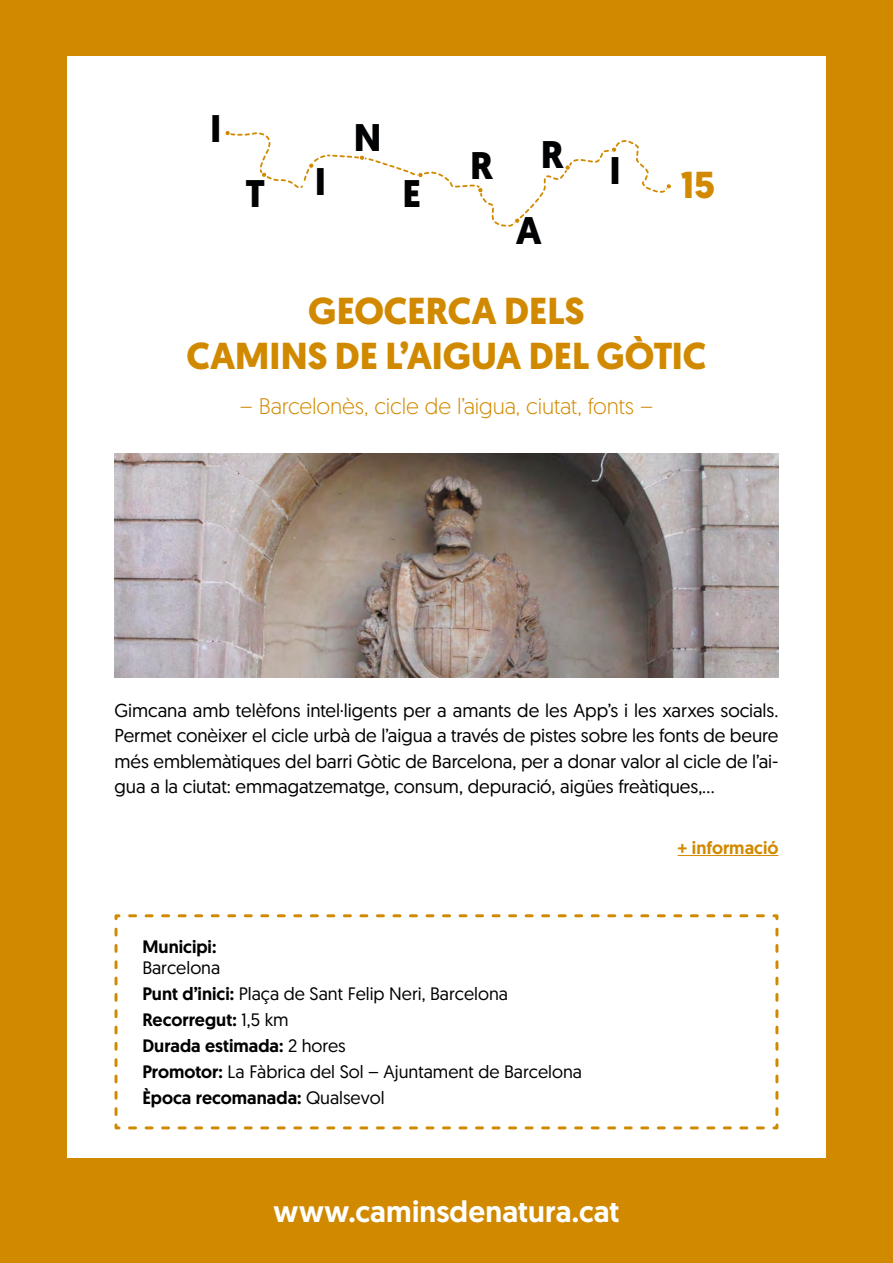
<style>
.page{position:relative;width:893px;height:1263px;background:#d18a00}
.page>*{position:absolute;margin:0;border:0;box-sizing:border-box;transform-origin:0 0}
.t1{font:700 38.4px "Geomanist";color:#010203}
.t2{font:700 37.5px/45px "Geomanist";color:#d18a00;text-align:center}
.t3{font:500 30px "Geomanist";letter-spacing:.005em;color:#fff}
.t4{font:300 22.5px "Geomanist";letter-spacing:-.005em;color:#d18a00}
.t5{font:18.75px/25.5px "Geomanist";letter-spacing:-.005em;color:#000;text-align:justify}
.t6{font:18px "Geomanist";color:#000}
.t7{font:500 18px/21.6px "Geomanist";color:#000}
.t8{font:500 18px "Geomanist";color:#d18a00}
.s1{font-weight:400}
.s2{font-weight:500}
</style>
<div class="page">
<div style="left:67px;top:57px;width:759px;height:1101px;background:#fff"></div>
<svg style="left:114px;top:914px;width:665px;height:216px"></svg>
<svg style="left:225px;top:130px;width:447px;height:97px"></svg>
<img style="left:115px;top:454px;width:663px;height:223px">
<hr style="left:678px;top:855px;width:100px;height:1px;background:#d18a00">
<p class="t1" style="left:210px;top:103px;width:13px">I</p>
<p class="t1" style="left:245px;top:168px;width:21px">T</p>
<p class="t1" style="left:315px;top:156px;width:13px">I</p>
<p class="t1" style="left:354px;top:112px;width:29px">N</p>
<p class="t1" style="left:403px;top:168px;width:20px">E</p>
<p class="t1" style="left:470px;top:140px;width:25px">R</p>
<p class="t1" style="left:541px;top:137px;width:82px">R I</p>
<p class="t1" style="left:516px;top:205px;width:28px">A</p>
<p class="t2" style="left:681px;top:162px;width:36px">15</p>
<p class="t2" style="left:186px;top:288px;width:522px">GEOCERCA DELS<br>CAMINS DE L’AIGUA DEL GÒTIC</p>
<p class="t4" style="left:240px;top:392px;width:415px">– Barcelonès, cicle de l’aigua, ciutat, fonts –</p>
<p class="t5" style="left:115px;top:697px;width:665px">Gimcana amb telèfons intel·ligents per a amants de les App’s i les xarxes socials.<br>Permet conèixer el cicle urbà de l’aigua a través de pistes sobre les fonts de beure més emblemàtiques del barri Gòtic de Barcelona, per a donar valor al cicle de l’ai&shy;gua a la ciutat: emmagatzematge, consum, depuració, aigües freàtiques,...</p>
<p class="t7" style="left:142px;top:935px;width:80px">Municipi:<br><span class="s1">Barcelona</span></p>
<p class="t6" style="left:142px;top:982px;width:367px"><span class="s2">Punt d’inici:</span> Plaça de Sant Felip Neri, Barcelona</p>
<p class="t7" style="left:142px;top:1009px;width:148px">Recorregut: <span class="s1">1,5 km</span></p>
<p class="t7" style="left:142px;top:1034px;width:205px">Durada estimada: <span class="s1">2 hores</span></p>
<p class="t6" style="left:142px;top:1060px;width:441px"><span class="s2">Promotor:</span> La Fàbrica del Sol – Ajuntament de Barcelona</p>
<p class="t7" style="left:142px;top:1086px;width:244px">Època recomanada: <span class="s1">Qualsevol</span></p>
<h3 class="t3" style="left:273px;top:1192px;width:348px">www.caminsdenatura.cat</h3>
<p class="t8" style="left:678px;top:835px;width:102px">+ informació</p>
</div>
